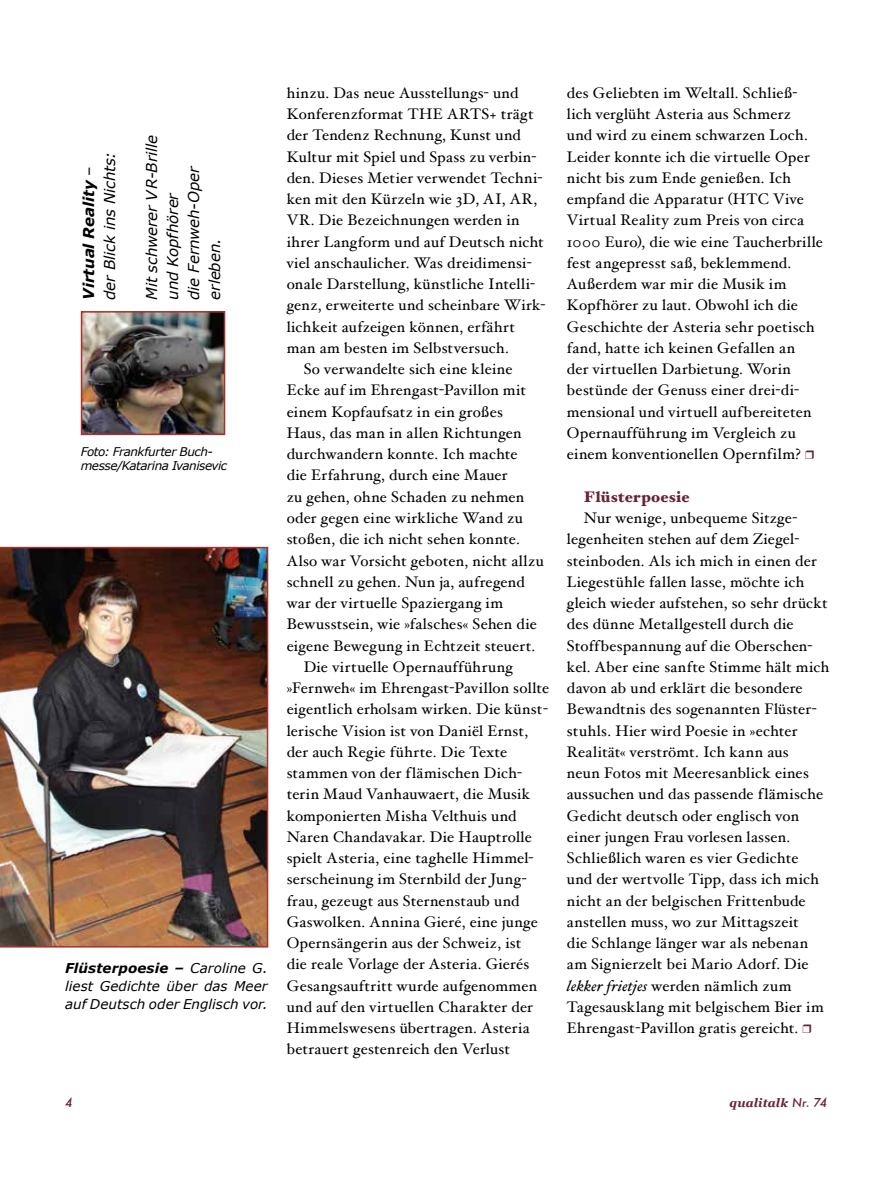
<style>
.page{position:relative;width:893px;height:1191px;background:#fff}
.page>*{position:absolute;margin:0;border:0;box-sizing:border-box;transform-origin:0 0}
.t1{font:15.3px/21.3px "Hoefler Text";letter-spacing:.015em;color:#000}
.t2{font:900 15.3px "Hoefler Text";letter-spacing:.015em;color:#682233}
.t3{font:italic 15px/21px "Verdana";letter-spacing:-.005em;color:#000}
.t4{font:italic 13.5px/18px "Verdana";color:#000;text-align:justify}
.t5{font:italic 12px/14.4px "Verdana";letter-spacing:-.04em;color:#000}
.t6{font:italic 700 12px "Georgia";letter-spacing:.015em;color:#682233}
.t7{font:italic 500 12px "Futura";color:#682233}
.s1{font-weight:700}
.s2{font-style:normal}
.s3{font-style:italic}
.s4{font-family:"Futura";font-weight:500}
</style>
<div class="page">
<img style="left:0;top:547px;width:268px;height:400px">
<img style="left:84px;top:314px;width:138px;height:118px">
<div style="left:81px;top:311px;width:144px;height:124px;border:2px solid #ab302b"></div>
<p class="t3" style="left:78px;top:300px;width:149px;rotate:-90deg"><span class="s1">Virtual Reality</span> <span class="s2">– </span>der Blick ins Nichts:</p>
<p class="t3" style="left:141px;top:300px;width:166px;rotate:-90deg">Mit schwerer VR-Brille und Kopfhörer<br>die Fernweh-Oper erleben.</p>
<p class="t5" style="left:81px;top:444px;width:148px">Foto: Frankfurter Buch&shy;messe/Katarina Ivanisevic</p>
<p class="t4" style="left:65px;top:958px;width:204px"><span class="s1">Flüsterpoesie –</span> Caroline G. liest Gedichte über das Meer auf Deutsch oder Englisch vor.</p>
<p class="t1" style="left:287px;top:82px;width:233px">hinzu. Das neue Ausstellungs- und</p>
<p class="t1" style="left:287px;top:103px;width:248px">Konferenzformat THE ARTS+ trägt</p>
<p class="t1" style="left:287px;top:124px;width:236px">der Tendenz Rechnung, Kunst und</p>
<p class="t1" style="left:287px;top:146px;width:251px">Kultur mit Spiel und Spass zu verbin-</p>
<p class="t1" style="left:287px;top:167px;width:257px">den. Dieses Metier verwendet Techni-</p>
<p class="t1" style="left:287px;top:188px;width:252px">ken mit den Kürzeln wie 3D, AI, AR,</p>
<p class="t1" style="left:287px;top:209px;width:234px">VR. Die Bezeichnungen werden in</p>
<p class="t1" style="left:287px;top:231px;width:259px">ihrer Langform und auf Deutsch nicht</p>
<p class="t1" style="left:287px;top:252px;width:247px">viel anschaulicher. Was dreidimensi-</p>
<p class="t1" style="left:287px;top:273px;width:250px">onale Darstellung, künstliche Intelli-</p>
<p class="t1" style="left:287px;top:294px;width:260px">genz, erweiterte und scheinbare Wirk-</p>
<p class="t1" style="left:287px;top:316px;width:230px">lichkeit aufzeigen können, erfährt</p>
<p class="t1" style="left:287px;top:337px;width:224px">man am besten im Selbstversuch.</p>
<p class="t1" style="left:304px;top:358px;width:210px">So verwandelte sich eine kleine</p>
<p class="t1" style="left:287px;top:379px;width:241px">Ecke auf im Ehrengast-Pavillon mit</p>
<p class="t1" style="left:287px;top:401px;width:218px">einem Kopfaufsatz in ein großes</p>
<p class="t1" style="left:287px;top:422px;width:236px">Haus, das man in allen Richtungen</p>
<p class="t1" style="left:287px;top:443px;width:232px">durchwandern konnte. Ich machte</p>
<p class="t1" style="left:287px;top:464px;width:222px">die Erfahrung, durch eine Mauer</p>
<p class="t1" style="left:287px;top:486px;width:239px">zu gehen, ohne Schaden zu nehmen</p>
<p class="t1" style="left:287px;top:507px;width:238px">oder gegen eine wirkliche Wand zu</p>
<p class="t1" style="left:287px;top:528px;width:235px">stoßen, die ich nicht sehen konnte.</p>
<p class="t1" style="left:287px;top:549px;width:259px">Also war Vorsicht geboten, nicht allzu</p>
<p class="t1" style="left:287px;top:571px;width:239px">schnell zu gehen. Nun ja, aufregend</p>
<p class="t1" style="left:287px;top:592px;width:218px">war der virtuelle Spaziergang im</p>
<p class="t1" style="left:287px;top:613px;width:252px">Bewusstsein, wie »falsches« Sehen die</p>
<p class="t1" style="left:287px;top:634px;width:250px">eigene Bewegung in Echtzeit steuert.</p>
<p class="t1" style="left:304px;top:656px;width:211px">Die virtuelle Opernaufführung</p>
<p class="t1" style="left:287px;top:677px;width:264px">»Fernweh« im Ehrengast-Pavillon sollte</p>
<p class="t1" style="left:287px;top:698px;width:263px">eigentlich erholsam wirken. Die künst-</p>
<p class="t1" style="left:287px;top:719px;width:243px">lerische Vision ist von Daniël Ernst,</p>
<p class="t1" style="left:287px;top:741px;width:222px">der auch Regie führte. Die Texte</p>
<p class="t1" style="left:287px;top:762px;width:237px">stammen von der flämischen Dich-</p>
<p class="t1" style="left:287px;top:783px;width:245px">terin Maud Vanhauwaert, die Musik</p>
<p class="t1" style="left:287px;top:804px;width:231px">komponierten Misha Velthuis und</p>
<p class="t1" style="left:287px;top:826px;width:247px">Naren Chandavakar. Die Hauptrolle</p>
<p class="t1" style="left:287px;top:847px;width:248px">spielt Asteria, eine taghelle Himmel-</p>
<p class="t1" style="left:287px;top:868px;width:241px">serscheinung im Sternbild der Jung-</p>
<p class="t1" style="left:287px;top:889px;width:234px">frau, gezeugt aus Sternenstaub und</p>
<p class="t1" style="left:287px;top:911px;width:253px">Gaswolken. Annina Gieré, eine junge</p>
<p class="t1" style="left:287px;top:932px;width:236px">Opernsängerin aus der Schweiz, ist</p>
<p class="t1" style="left:287px;top:953px;width:244px">die reale Vorlage der Asteria. Gierés</p>
<p class="t1" style="left:287px;top:974px;width:252px">Gesangsauftritt wurde aufgenommen</p>
<p class="t1" style="left:287px;top:996px;width:248px">und auf den virtuellen Charakter der</p>
<p class="t1" style="left:287px;top:1017px;width:244px">Himmelswesens übertragen. Asteria</p>
<p class="t1" style="left:287px;top:1038px;width:225px">betrauert gestenreich den Verlust</p>
<p class="t1" style="left:567px;top:82px;width:258px">des Geliebten im Weltall. Schließ&shy;lich verglüht Asteria aus Schmerz<br>und wird zu einem schwarzen Loch.<br>Leider konnte ich die virtuelle Oper nicht bis zum Ende genießen. Ich empfand die Apparatur (HTC Vive Virtual Reality zum Preis von circa 1000 Euro), die wie eine Taucherbrille fest angepresst saß, beklemmend.<br>Außerdem war mir die Musik im Kopfhörer zu laut. Obwohl ich die Geschichte der Asteria sehr poetisch fand, hatte ich keinen Gefallen an<br>der virtuellen Darbietung. Worin bestünde der Genuss einer drei-di&shy;mensional und virtuell aufbereiteten Opernaufführung im Vergleich zu einem konventionellen Opernfilm?</p>
<p class="t2" style="left:584px;top:487px;width:107px">Flüsterpoesie</p>
<p class="t1" style="left:567px;top:507px;width:264px;text-indent:17px">Nur wenige, unbequeme Sitzge&shy;legenheiten stehen auf dem Ziegel&shy;steinboden. Als ich mich in einen der Liegestühle fallen lasse, möchte ich gleich wieder aufstehen, so sehr drückt des dünne Metallgestell durch die Stoffbespannung auf die Oberschen&shy;kel. Aber eine sanfte Stimme hält mich davon ab und erklärt die besondere Bewandtnis des sogenannten Flüster&shy;stuhls. Hier wird Poesie in »echter Realität« verströmt. Ich kann aus<br>neun Fotos mit Meeresanblick eines aussuchen und das passende flämische Gedicht deutsch oder englisch von einer jungen Frau vorlesen lassen.<br>Schließlich waren es vier Gedichte<br>und der wertvolle Tipp, dass ich mich nicht an der belgischen Frittenbude anstellen muss, wo zur Mittagszeit<br>die Schlange länger war als nebenan am Signierzelt bei Mario Adorf. Die <span class="s3">lekker frietjes</span> werden nämlich zum Tagesausklang mit belgischem Bier im Ehrengast-Pavillon gratis gereicht.</p>
<p class="t7" style="left:65px;top:1094px;width:9px">4</p>
<p class="t6" style="left:729px;top:1095px;width:99px">qualitalk <span class="s4">Nr. 74</span></p>
</div>
